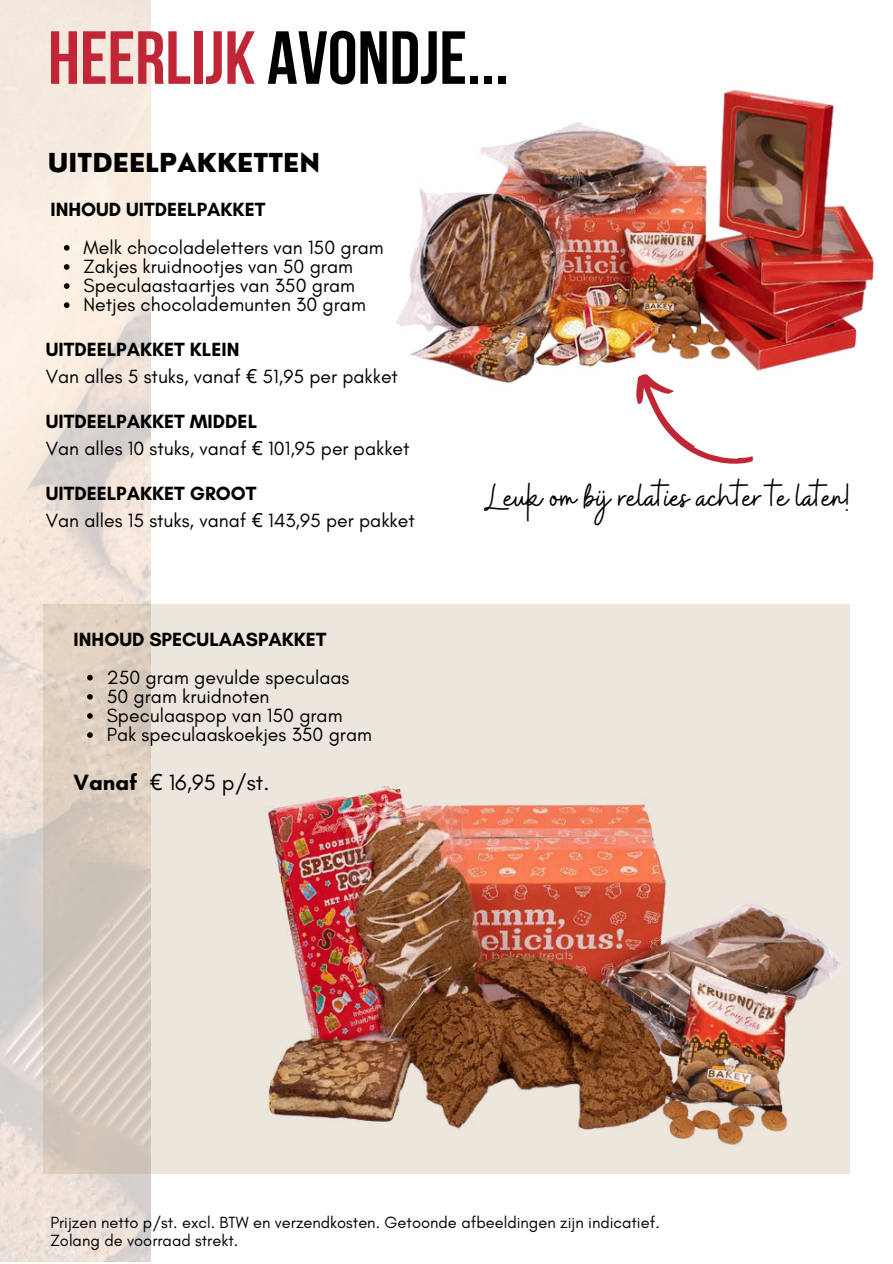
<style>
.page{position:relative;width:893px;height:1264px;background:#fff}
.page>*{position:absolute;margin:0;border:0;box-sizing:border-box;transform-origin:0 0}
.t1{font:75px "Bebas Neue Cyrillic";color:#000}
.t2{font:38.4px "Buffalo";color:#000}
.t3{font:800 25.5px "Nourd";color:#000}
.t4{font:22.5px "Glacial Indifference";color:#000}
.t5{font:19.5px/19px "Glacial Indifference";color:#000}
.t6{font:700 19.5px "Glacial Indifference";color:#000}
.t7{font:16.5px/18px "Glacial Indifference";color:#000}
.s1{color:#c02635}
.s2{font-weight:700}
.s3{font-family:"Noto Sans"}
</style>
<div class="page">
<img style="left:0;top:0;width:151px;height:1261px">
<svg style="left:43px;top:604px;width:806px;height:569px;background:#e5ddd3"></svg>
<img style="left:396px;top:89px;width:478px;height:294px">
<svg style="left:635px;top:374px;width:118px;height:90px"></svg>
<img style="left:242px;top:769px;width:607px;height:405px">
<svg style="left:64px;top:245px;width:5px;height:6px"></svg>
<svg style="left:64px;top:264px;width:5px;height:6px"></svg>
<svg style="left:64px;top:283px;width:5px;height:6px"></svg>
<svg style="left:64px;top:302px;width:5px;height:6px"></svg>
<svg style="left:87px;top:675px;width:6px;height:5px"></svg>
<svg style="left:87px;top:694px;width:6px;height:5px"></svg>
<svg style="left:87px;top:713px;width:6px;height:5px"></svg>
<svg style="left:87px;top:732px;width:6px;height:5px"></svg>
<h1 class="t1" style="left:48px;top:16px;width:462px"><span class="s1">HEERLIJK</span> AVONDJE...</h1>
<h3 class="t3" style="left:48px;top:148px;width:274px">UITDEELPAKKETTEN</h3>
<p class="t6" style="left:50px;top:197px;width:216px">INHOUD UITDEELPAKKET</p>
<p class="t5" style="left:83px;top:238px;width:302px">Melk chocoladeletters van 150 gram<br>Zakjes kruidnootjes van 50 gram<br>Speculaastaartjes van 350 gram<br>Netjes chocolademunten 30 gram</p>
<p class="t5" style="left:46px;top:337px;width:354px;line-height:27px"><span class="s2">UITDEELPAKKET KLEIN<br></span>Van alles 5 stuks, vanaf <span class="s3">€</span> 51,95 per pakket</p>
<p class="t5" style="left:46px;top:408px;width:365px;line-height:27px"><span class="s2">UITDEELPAKKET MIDDEL<br></span>Van alles 10 stuks, vanaf <span class="s3">€</span> 101,95 per pakket</p>
<p class="t5" style="left:46px;top:480px;width:370px;line-height:27px"><span class="s2">UITDEELPAKKET GROOT<br></span>Van alles 15 stuks, vanaf <span class="s3">€</span> 143,95 per pakket</p>
<p class="t6" style="left:74px;top:627px;width:254px">INHOUD SPECULAASPAKKET</p>
<p class="t5" style="left:107px;top:668px;width:267px">250 gram gevulde speculaas<br>50 gram kruidnoten<br>Speculaaspop van 150 gram<br>Pak speculaaskoekjes 350 gram</p>
<p class="t4" style="left:74px;top:770px;width:197px"><span class="s2">Vanaf</span> <span class="s3">€</span> 16,95 p/st.</p>
<h2 class="t2" style="left:485px;top:475px;width:366px">Leuk om bij relaties achter te laten!</h2>
<p class="t7" style="left:50px;top:1213px;width:610px">Prijzen netto p/st. excl. BTW en verzendkosten. Getoonde afbeeldingen zijn indicatief.<br>Zolang de voorraad strekt.</p>
</div>
